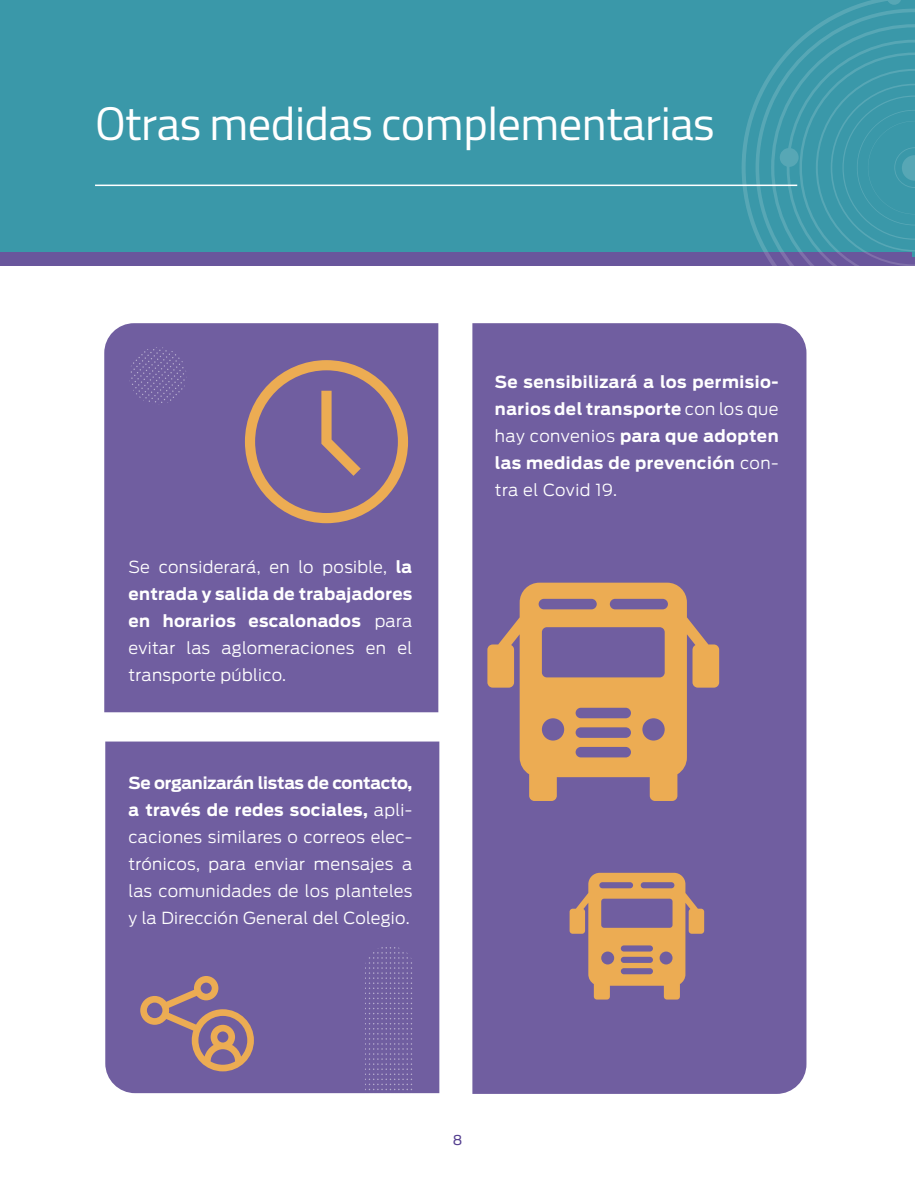
<style>
.page{position:relative;width:915px;height:1191px;background:#fff}
.page>*{position:absolute;margin:0;border:0;box-sizing:border-box;transform-origin:0 0}
.t1{font:46.5px "Cairo";letter-spacing:-.01em;color:#fff}
.t2{font:300 16.5px/27px "Antenna";letter-spacing:.02em;color:#fff;text-align:justify}
.t3{font:700 16.5px/27px "Antenna";letter-spacing:.03em;color:#fff;text-align:justify}
.t4{font:13.5px "Antenna";color:#554090}
.s1{font-weight:700}
.s2{font-weight:300}
</style>
<div class="page">
<hr style="left:914px;top:966px;width:1px;height:120px;background:#e0e0ea">
<div style="left:0;top:0;width:914px;height:256px;background:#3a98a9"></div>
<div style="left:0;top:252px;width:914px;height:13px;background:#69569c"></div>
<hr style="left:95px;top:185px;width:702px;height:1px;background:#fff">
<svg style="left:741px;top:0;width:145px;height:266px"></svg>
<svg style="left:755px;top:9px;width:159px;height:257px"></svg>
<svg style="left:886px;top:0;width:15px;height:5px"></svg>
<svg style="left:770px;top:24px;width:145px;height:242px"></svg>
<div style="left:472px;top:323px;width:334px;height:771px;background:#705ea0"></div>
<div style="left:104px;top:323px;width:334px;height:389px;background:#705ea0"></div>
<div style="left:105px;top:741px;width:334px;height:352px;background:#705ea0"></div>
<svg style="left:365px;top:947px;width:47px;height:147px;background:#7665a4"></svg>
<svg style="left:129px;top:347px;width:58px;height:58px;background:#7462a2"></svg>
<svg style="left:245px;top:360px;width:163px;height:163px;background:#8b6f8e"></svg>
<svg style="left:140px;top:976px;width:114px;height:95px;background:#91738a"></svg>
<svg style="left:487px;top:582px;width:232px;height:219px;background:#af8678"></svg>
<svg style="left:569px;top:872px;width:135px;height:127px;background:#b08677"></svg>
<h1 class="t1" style="left:95px;top:85px;width:621px">Otras medidas complementarias</h1>
<p class="t2" style="left:128px;top:554px;width:285px">Se considerará, en lo posible, <span class="s1">la entrada y salida de trabajadores en horarios escalonados</span> para evitar las aglomeraciones en el transporte público.</p>
<p class="t2" style="left:128px;top:770px;width:285px"><span class="s1">Se organizarán listas de contacto, a través de redes sociales,</span> apli&shy;caciones similares o correos elec&shy;trónicos, para enviar mensajes a las comunidades de los planteles y la Dirección General del Colegio.</p>
<p class="t3" style="left:494px;top:368px;width:285px">Se sensibilizará a los permisio&shy;narios del transporte <span class="s2">con los que hay convenios</span> para que adopten las medidas de prevención <span class="s2">con&shy;tra el Covid 19.</span></p>
<p class="t4" style="left:452px;top:1131px;width:11px">8</p>
</div>
